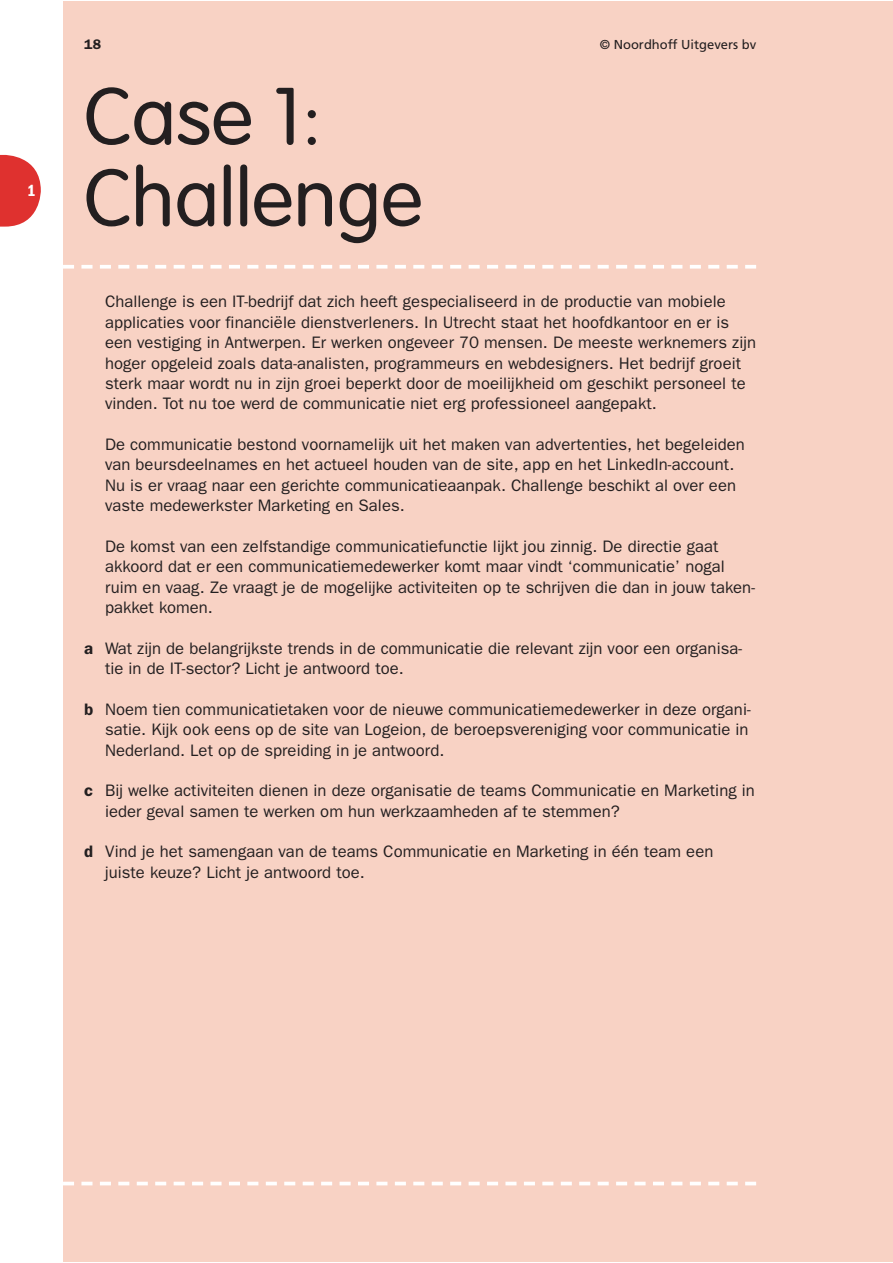
<style>
.page{position:relative;width:893px;height:1263px;background:#fff}
.page>*{position:absolute;margin:0;border:0;box-sizing:border-box;transform-origin:0 0}
.t1{font:300 79.65px/81.4px "VAG Rounded Std";letter-spacing:.005em;color:#231f20}
.t2{font:16.65px/20.4px "ITC Franklin Gothic Std";letter-spacing:.005em;color:#231f20}
.t3{font:16.65px "ITC Franklin Gothic Std Dm Cd";color:#fff}
.t4{font:600 13.95px "ITC Franklin Gothic Std";color:#231f20}
.t5{font:12.9px "Frutiger LT Std";color:#231f20}
.s1{font-weight:600}
</style>
<div class="page">
<div style="left:63px;top:1px;width:830px;height:1260px;background:#f8d2c4"></div>
<svg style="left:63px;top:265px;width:693px;height:4px"></svg>
<svg style="left:63px;top:1182px;width:693px;height:3px"></svg>
<svg style="left:0;top:155px;width:41px;height:72px"></svg>
<p class="t3" style="left:27px;top:184px;width:10px">1</p>
<p class="t4" style="left:84px;top:39px;width:19px">18</p>
<p class="t5" style="left:600px;top:39px;width:158px">© Noordhoff Uitgevers bv</p>
<h1 class="t1" style="left:84px;top:82px;width:340px">Case 1:<br>Challenge</h1>
<p class="t2" style="left:105px;top:293px;width:653px">Challenge is een IT-bedrijf dat zich heeft gespecialiseerd in de productie van mobiele applicaties voor financiële dienstverleners. In Utrecht staat het hoofdkantoor en er is een vestiging in Antwerpen. Er werken ongeveer 70 mensen. De meeste werknemers zijn hoger opgeleid zoals data-analisten, programmeurs en webdesigners. Het bedrijf groeit sterk maar wordt nu in zijn groei beperkt door de moeilijkheid om geschikt personeel te vinden. Tot nu toe werd de communicatie niet erg professioneel aangepakt.</p>
<p class="t2" style="left:105px;top:435px;width:641px">De communicatie bestond voornamelijk uit het maken van advertenties, het begeleiden van beursdeelnames en het actueel houden van de site, app en het LinkedIn-account.<br>Nu is er vraag naar een gerichte communicatieaanpak. Challenge beschikt al over een vaste medewerkster Marketing en Sales.</p>
<p class="t2" style="left:105px;top:537px;width:651px">De komst van een zelfstandige communicatiefunctie lijkt jou zinnig. De directie gaat akkoord dat er een communicatiemedewerker komt maar vindt ‘communicatie’ nogal ruim en vaag. Ze vraagt je de mogelijke activiteiten op te schrijven die dan in jouw taken&shy;pakket komen.</p>
<p class="t2" style="left:105px;top:639px;width:639px;text-indent:-21px"><span class="s1">a</span> Wat zijn de belangrijkste trends in de communicatie die relevant zijn voor een organisa&shy;tie in de IT-sector? Licht je antwoord toe.</p>
<p class="t2" style="left:105px;top:700px;width:647px;text-indent:-21px"><span class="s1">b</span> Noem tien communicatietaken voor de nieuwe communicatiemedewerker in deze organi&shy;satie. Kijk ook eens op de site van Logeion, de beroepsvereniging voor communicatie in<br>Nederland. Let op de spreiding in je antwoord.</p>
<p class="t2" style="left:105px;top:782px;width:651px;text-indent:-21px"><span class="s1">c</span> Bij welke activiteiten dienen in deze organisatie de teams Communicatie en Marketing in ieder geval samen te werken om hun werkzaamheden af te stemmen?</p>
<p class="t2" style="left:105px;top:843px;width:610px;text-indent:-21px"><span class="s1">d</span> Vind je het samengaan van de teams Communicatie en Marketing in één team een juiste keuze? Licht je antwoord toe.</p>
</div>
